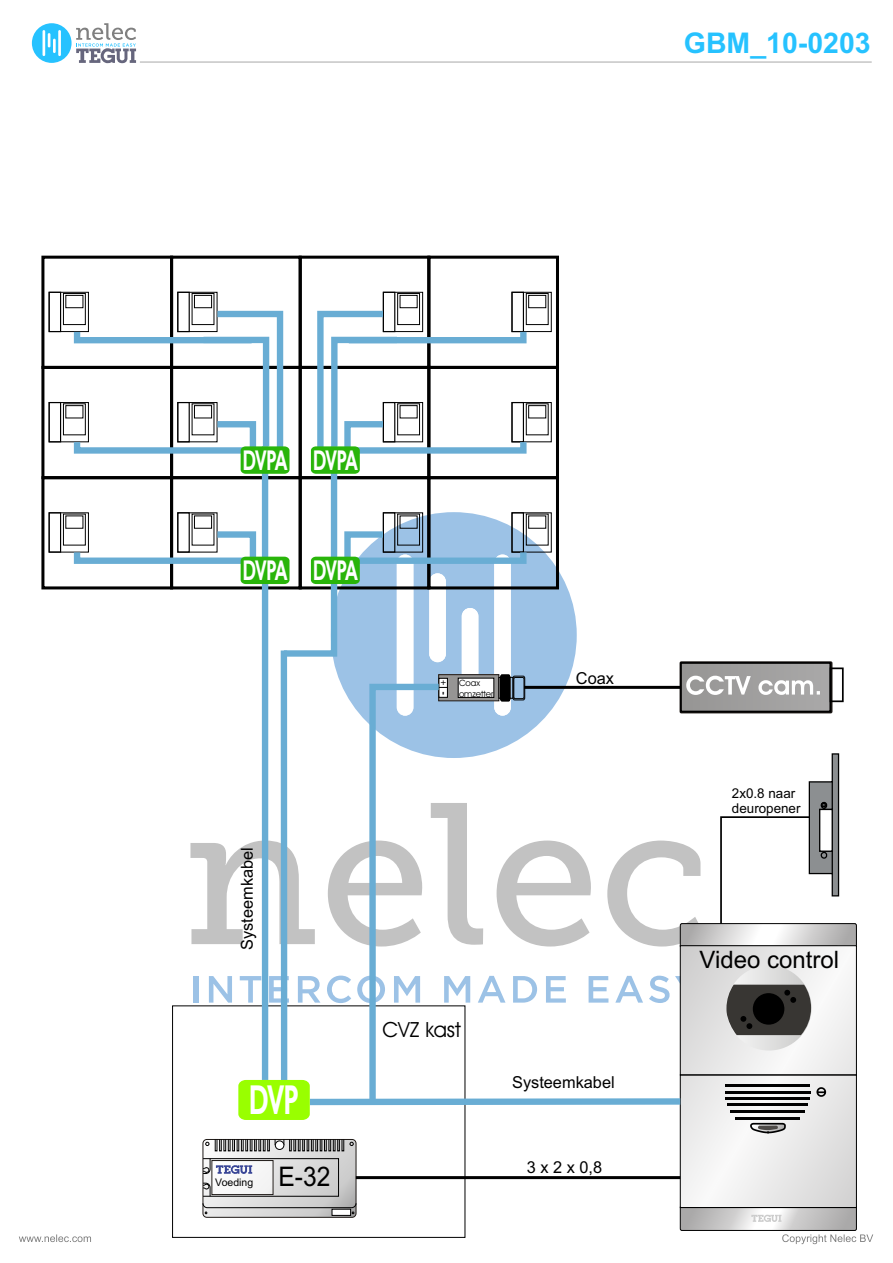
<style>
.page{position:relative;width:893px;height:1263px;background:#fff}
.page>*{position:absolute;margin:0;border:0;box-sizing:border-box;transform-origin:0 0}
.t1{font:700 40.2px "Avant Garde IT Cby BT";color:#fff;scale:.7 1}
.t2{font:700 28.5px "Arial";color:#26c2ff}
.t3{font:700 27.45px "Avant Garde IT Cby BT";letter-spacing:-.02em;color:#fff;scale:.7 1}
.t4{font:27px "Arial";color:#000;scale:.91 1}
.t5{font:24px "Arial";color:#000}
.t6{font:21px "Avant Garde IT Cby BT";color:#000}
.t7{font:16.5px "Arial";color:#000}
.t8{font:13.5px/15.1px "Arial";color:#000}
.t9{font:10.5px "Arial";color:#000}
.t10{font:700 10.5px "Avant Garde IT Cby BT";color:#000}
.t11{font:8.7px/10.5px "Avant Garde IT Cby BT";color:#000}
.t12{font:700 7.95px "Avant Garde IT Cby BT";color:#000}
</style>
<div class="page">
<svg style="left:19px;top:1234px;width:72px;height:8px"></svg>
<hr style="left:140px;top:61px;width:732px;height:2px;background:#ccc">
<svg style="left:333px;top:514px;width:244px;height:160px;fill:#9cc2e6"></svg>
<div style="left:397px;top:554px;width:16px;height:162px;background:#fff;border-radius:8px"></div>
<div style="left:429px;top:573px;width:17px;height:89px;background:#fff;border-radius:8px"></div>
<div style="left:494px;top:554px;width:17px;height:162px;background:#fff;border-radius:8px"></div>
<div style="left:462px;top:608px;width:16px;height:89px;background:#fff;border-radius:8px"></div>
<div style="left:32px;top:23px;width:40px;height:40px;background:#26c2ff;border-radius:50%"></div>
<hr style="left:43px;top:30px;width:2px;height:26px;background:#fff">
<svg style="left:48px;top:33px;width:2px;height:14px"></svg>
<hr style="left:58px;top:30px;width:3px;height:26px;background:#fff">
<hr style="left:53px;top:39px;width:3px;height:14px;background:#fff">
<svg style="left:76px;top:23px;width:60px;height:40px"></svg>
<div style="left:299px;top:256px;width:131px;height:113px;border:3px solid #000"></div>
<div style="left:170px;top:256px;width:132px;height:113px;border:3px solid #000"></div>
<div style="left:427px;top:476px;width:132px;height:113px;border:3px solid #000"></div>
<div style="left:41px;top:476px;width:132px;height:113px;border:3px solid #000"></div>
<div style="left:427px;top:366px;width:132px;height:113px;border:3px solid #000"></div>
<div style="left:41px;top:366px;width:132px;height:113px;border:3px solid #000"></div>
<div style="left:427px;top:256px;width:132px;height:113px;border:3px solid #000"></div>
<div style="left:41px;top:256px;width:132px;height:113px;border:3px solid #000"></div>
<div style="left:383px;top:292px;width:40px;height:40px;border:1px solid #000"></div>
<div style="left:383px;top:292px;width:12px;height:40px;border:1px solid #000"></div>
<div style="left:400px;top:295px;width:17px;height:13px;border:1px solid #000"></div>
<div style="left:397px;top:293px;width:23px;height:32px;border:1px solid #000"></div>
<div style="left:177px;top:292px;width:40px;height:40px;border:1px solid #000"></div>
<div style="left:177px;top:292px;width:13px;height:40px;border:1px solid #000"></div>
<div style="left:194px;top:295px;width:18px;height:13px;border:1px solid #000"></div>
<div style="left:192px;top:293px;width:22px;height:32px;border:1px solid #000"></div>
<div style="left:512px;top:512px;width:40px;height:40px;border:1px solid #000"></div>
<div style="left:49px;top:512px;width:12px;height:41px;border:1px solid #000"></div>
<div style="left:63px;top:514px;width:22px;height:31px;border:1px solid #000"></div>
<div style="left:512px;top:402px;width:40px;height:40px;border:1px solid #000"></div>
<div style="left:49px;top:402px;width:40px;height:40px;border:1px solid #000"></div>
<div style="left:49px;top:402px;width:12px;height:40px;border:1px solid #000"></div>
<div style="left:63px;top:404px;width:22px;height:31px;border:1px solid #000"></div>
<div style="left:512px;top:292px;width:40px;height:40px;border:1px solid #000"></div>
<div style="left:511px;top:292px;width:13px;height:40px;border:1px solid #000"></div>
<div style="left:528px;top:295px;width:18px;height:13px;border:1px solid #000"></div>
<div style="left:526px;top:293px;width:22px;height:32px;border:1px solid #000"></div>
<div style="left:49px;top:292px;width:40px;height:40px;border:1px solid #000"></div>
<div style="left:49px;top:292px;width:12px;height:40px;border:1px solid #000"></div>
<div style="left:66px;top:295px;width:17px;height:13px;border:1px solid #000"></div>
<div style="left:63px;top:293px;width:22px;height:32px;border:1px solid #000"></div>
<div style="left:680px;top:662px;width:152px;height:50px;background:#a09f9e"></div>
<div style="left:679px;top:661px;width:153px;height:52px;border:2px solid #1f1a17"></div>
<div style="left:680px;top:662px;width:151px;height:50px;border:2px solid #000"></div>
<div style="left:830px;top:667px;width:14px;height:35px;border:2px solid #000"></div>
<div style="left:281px;top:650px;width:6px;height:443px;background:#69add4"></div>
<div style="left:262px;top:446px;width:6px;height:634px;background:#69add4"></div>
<svg style="left:71px;top:308px;width:459px;height:352px"></svg>
<svg style="left:190px;top:674px;width:683px;height:570px"></svg>
<h2 class="t2" style="left:684px;top:33px;width:188px">GBM_10-0203</h2>
<h3 class="t3" style="left:243px;top:449px;width:165px">DVPA DVPA</h3>
<h3 class="t3" style="left:243px;top:559px;width:165px">DVPA DVPA</h3>
<p class="t12" style="left:440px;top:686px;width:8px;rotate:-90deg">+</p>
<p class="t10" style="left:438px;top:694px;width:5px;rotate:-90deg">-</p>
<p class="t11" style="left:459px;top:679px;width:36px">Coax omzetter</p>
<p class="t7" style="left:576px;top:672px;width:40px">Coax</p>
<p class="t7" style="left:241px;top:950px;width:104px;rotate:-90deg">Systeemkabel</p>
<h1 class="t1" style="left:249px;top:1084px;width:72px">DVP</h1>
<p class="t9" style="left:215px;top:1179px;width:39px">Voeding</p>
<h3 class="t4" style="left:278px;top:1166px;width:59px">E-32</h3>
<p class="t6" style="left:382px;top:1021px;width:80px">CVZ kast</p>
<p class="t7" style="left:512px;top:1076px;width:104px">Systeemkabel</p>
<p class="t7" style="left:527px;top:1161px;width:77px">3x2x0,8</p>
<p class="t8" style="left:732px;top:786px;width:70px">2x0.8 naar deuropener</p>
<h3 class="t5" style="left:699px;top:950px;width:141px">Video control</h3>
</div>
